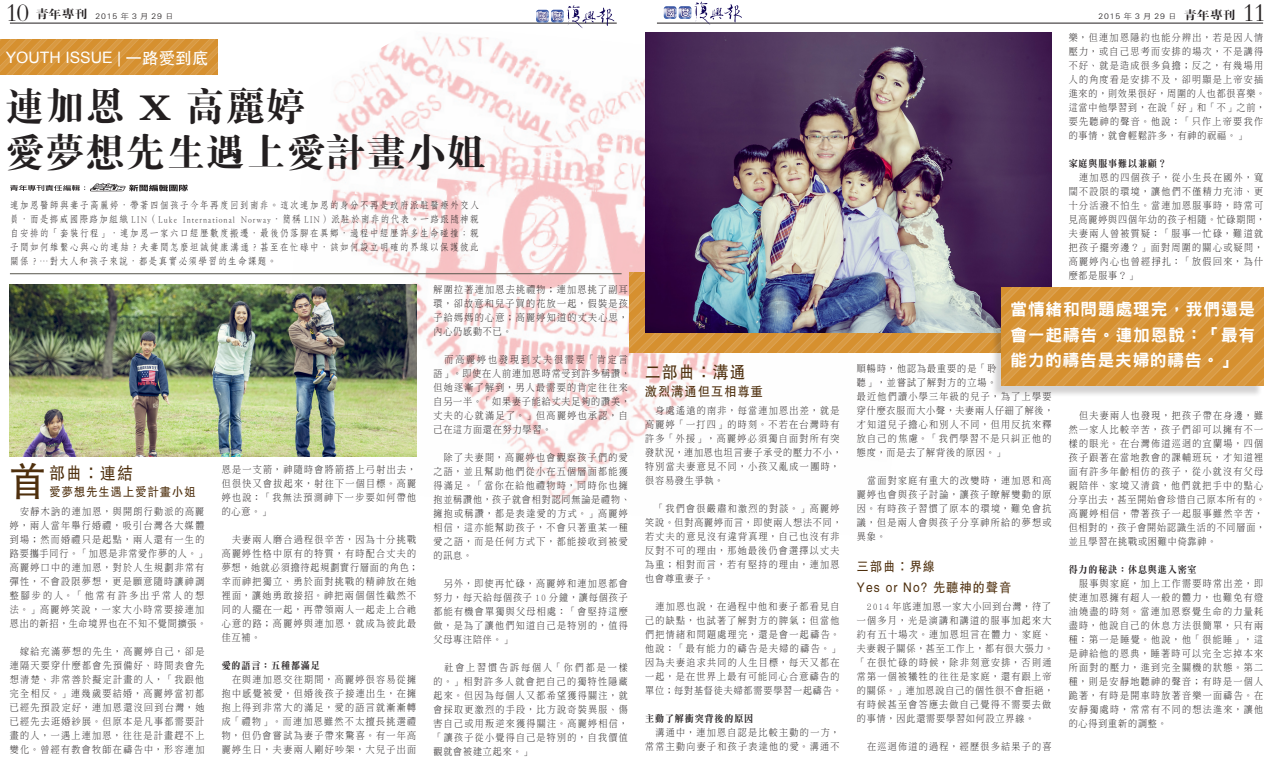
<style>
.page{position:relative;width:1273px;height:762px;background:#fff}
.page>*{position:absolute;margin:0;border:0;box-sizing:border-box;transform-origin:0 0}
.t1{font:39.73px "FZHTB B51 0";color:#4e2f0d;scale:.91 1}
.t2{font:39.38px/45.5px "FZDBSB B51 0";letter-spacing:.02em;color:#231f20}
.t3{font:26.25px "FZZKB B51 0";color:#231f20}
.t4{font:16.97px "FZHTB B51 0";letter-spacing:.1em;color:#4e2f0d;scale:.91 1}
.t5{font:16.62px/25.4px "DFN Hei W9 WIN BF";letter-spacing:.055em;color:#fff;text-align:justify}
.t6{font:15.75px "Arial";color:#fff}
.t7{font:13.21px/21px "FZHTB B51 0";letter-spacing:.1em;color:#4e2f0d;scale:.91 1}
.t8{font:12.25px "FZHTB B51 0";letter-spacing:.1em;color:#4e2f0d;scale:.91 1}
.t9{font:9.89px/14px "DF Ming Std W3";letter-spacing:.145em;color:#231f20;scale:.91 1}
.t10{font:9.89px/14px "DF Fang Song W4 WINP BF";letter-spacing:.105em;color:#231f20;text-align:justify;scale:.91 1}
.t11{font:9.89px "DF Ming Std W9";letter-spacing:.1em;color:#231f20;scale:.91 1}
.t12{font:7.88px "FZXH1 B B51 0";letter-spacing:.1em;color:#231f20;scale:1.1 1}
.s1{font-family:"FZDBSB B51 0";font-size:11.81px}
.s2{font-family:"FZHTB B51 0";font-size:16.62px}
</style>
<div class="page">
<hr style="left:10px;top:23px;width:606px;height:1px;background:#231f20">
<hr style="left:657px;top:23px;width:605px;height:1px;background:#231f20">
<svg style="left:663px;top:1px;width:79px;height:24px"></svg>
<svg style="left:536px;top:5px;width:78px;height:20px"></svg>
<img style="left:0;top:40px;width:217px;height:34px">
<img style="left:274px;top:25px;width:653px;height:479px">
<img style="left:629px;top:273px;width:362px;height:79px">
<img style="left:645px;top:32px;width:406px;height:300px">
<svg style="left:10px;top:183px;width:178px;height:8px"></svg>
<img style="left:10px;top:284px;width:406px;height:172px">
<div style="left:991px;top:290px;width:271px;height:108px;background:#231f20;opacity:.2"></div>
<img style="left:1001px;top:288px;width:261px;height:98px">
<hr style="left:10px;top:273px;width:611px;height:1px;background:#58574d">
<h3 class="t3" style="left:5px;top:-3px;width:25px">10</h3>
<p class="t12" style="left:35px;top:11px;width:127px"><span class="s1">青年專刊</span> 2015 年 3 月 29 日</p>
<p class="t12" style="left:1098px;top:12px;width:127px">2015 年 3 月 29 日 <span class="s1">青年專刊</span></p>
<h3 class="t3" style="left:1242px;top:-3px;width:25px">11</h3>
<h3 class="t6" style="left:6px;top:47px;width:204px">YOUTH ISSUE | <span class="s2">一路愛到底</span></h3>
<p class="t9" style="left:1068px;top:30px;width:217px">樂，但連加恩隱約也能分辨出，若是因人情壓力，或自己思考而安排的場次，不是講得不好、就是造成很多負擔；反之，有幾場用人的角度看是安排不及，卻明顯是上帝安插進來的，則效果很好，周圍的人也都很喜樂。這當中他學習到，在說「好」和「不」之前，要先聽神的聲音。他說：「只作上帝要我作的事情，就會輕鬆許多，有神的祝福。」</p>
<p class="t11" style="left:1068px;top:158px;width:109px">家庭與服事難以兼顧？</p>
<p class="t9" style="left:1068px;top:170px;width:217px">　連加恩的四個孩子，從小生長在國外，寬闊不設限的環境，讓他們不僅精力充沛、更十分活潑不怕生。當連加恩服事時，時常可見高麗婷與四個年幼的孩子相隨。忙碌期間，夫妻兩人曾被質疑：「服事一忙碌，難道就把孩子擺旁邊？」面對周圍的關心或疑問，高麗婷內心也曾經掙扎：「放假回來，為什麼都是服事？」</p>
<h2 class="t2" style="left:5px;top:85px;width:483px">連加恩 X 高麗婷<br>愛夢想先生遇上愛計畫小姐</h2>
<p class="t10" style="left:10px;top:198px;width:517px">連加恩醫師與妻子高麗婷，帶著四個孩子今年再度回到南非。這次連加恩的身分不再是政府派駐醫療外交人員，而是挪威國際路加組織 LIN（Luke International Norway，簡稱 LIN）派駐於南非的代表。一路跟隨神親自安排的「套裝行程」，連加恩一家六口經歷數度搬遷，最後仍落腳在異鄉，過程中經歷許多生命碰撞；親子間如何維繫心與心的連結？夫妻間怎麼坦誠健康溝通？甚至在忙碌中，該如何設立明確的界線以保護彼此關係？…對大人和孩子來說，都是真實必須學習的生命課題。</p>
<h1 class="t1" style="left:10px;top:453px;width:41px">首</h1>
<h3 class="t4" style="left:50px;top:460px;width:93px">部曲：連結</h3>
<p class="t8" style="left:50px;top:482px;width:162px">愛夢想先生遇上愛計畫小姐</p>
<p class="t9" style="left:10px;top:504px;width:217px">　安靜木訥的連加恩，與開朗行動派的高麗婷，兩人當年舉行婚禮，吸引台灣各大媒體到場；然而婚禮只是起點，兩人還有一生的路要攜手同行。「加恩是非常愛作夢的人。」高麗婷口中的連加恩，對於人生規劃非常有彈性，不會設限夢想，更是願意隨時讓神調整腳步的人。「他常有許多出乎常人的想法。」高麗婷笑說，一家大小時常要接連加恩出的新招，生命境界也在不知不覺間擴張。</p>
<p class="t9" style="left:10px;top:644px;width:215px;text-align:justify">　嫁給充滿夢想的先生，高麗婷自己，卻是連隔天要穿什麼都會先預備好、時間表會先想清楚、非常善於擬定計畫的人，「我跟他完全相反。」連幾歲要結婚，高麗婷當初都已經先預設定好，連加恩還沒回到台灣，她已經先去逛婚紗展。但原本是凡事都需要計畫的人，一遇上連加恩，往往是計畫趕不上變化。曾經有教會牧師在禱告中，形容連加</p>
<p class="t9" style="left:222px;top:462px;width:215px;text-align:justify">恩是一支箭，神隨時會將箭搭上弓射出去，但很快又會拔起來，射往下一個目標。高麗婷也說：「我無法預測神下一步要如何帶他的心意。」</p>
<p class="t9" style="left:222px;top:532px;width:217px">　夫妻兩人磨合過程很辛苦，因為十分挑戰高麗婷性格中原有的特質，有時配合丈夫的夢想，她就必須擔待起規劃實行層面的角色；幸而神把獨立、勇於面對挑戰的精神放在她裡面，讓她勇敢接招。神把兩個個性截然不同的人擺在一起，再帶領兩人一起走上合祂心意的路；高麗婷與連加恩，就成為彼此最佳互補。</p>
<p class="t11" style="left:222px;top:659px;width:109px">愛的語言：五種都滿足</p>
<p class="t9" style="left:222px;top:672px;width:215px;text-align:justify">　在與連加恩交往期間，高麗婷很容易從擁抱中感覺被愛，但婚後孩子接連出生，在擁抱上得到非常大的滿足，愛的語言就漸漸轉成「禮物」。而連加恩雖然不太擅長挑選禮物，但仍會嘗試為妻子帶來驚喜。有一年高麗婷生日，夫妻兩人剛好吵架，大兒子出面</p>
<p class="t9" style="left:433px;top:282px;width:215px;text-align:justify">解圍拉著連加恩去挑禮物；連加恩挑了副耳環，卻故意和兒子買的花放一起，假裝是孩子給媽媽的心意；高麗婷知道的丈夫心思，內心仍感動不已。</p>
<p class="t9" style="left:433px;top:352px;width:217px">　而高麗婷也發現到丈夫很需要「肯定言語」。即使在人前連加恩時常受到許多稱讚，但她逐漸了解到，男人最需要的肯定往往來自另一半。「如果妻子能給丈夫足夠的讚美，丈夫的心就滿足了。」但高麗婷也承認，自己在這方面還在努力學習。</p>
<p class="t9" style="left:433px;top:450px;width:217px">　除了夫妻間，高麗婷也會觀察孩子們的愛之語，並且幫助他們從小在五個層面都能獲得滿足。「當你在給他禮物時，同時你也擁抱並稱讚他，孩子就會相對認同無論是禮物、擁抱或稱讚，都是表達愛的方式。」高麗婷相信，這亦能幫助孩子，不會只著重某一種愛之語，而是任何方式下，都能接收到被愛的訊息。</p>
<p class="t9" style="left:433px;top:576px;width:215px;text-align:justify">　另外，即使再忙碌，高麗婷和連加恩都會努力，每天給每個孩子 10 分鐘，讓每個孩子都能有機會單獨與父母相處：「會堅持這麼做，是為了讓他們知道自己是特別的，值得父母專注陪伴。」</p>
<p class="t9" style="left:433px;top:660px;width:215px;text-align:justify">　社會上習慣告訴每個人「你們都是一樣的。」相對許多人就會把自己的獨特性隱藏起來。但因為每個人又都希望獲得關注，就會採取更激烈的手段，比方說奇裝異服、傷害自己或用叛逆來獲得關注。高麗婷相信，「讓孩子從小覺得自己是特別的，自我價值觀就會被建立起來。」</p>
<h3 class="t4" style="left:645px;top:360px;width:112px">二部曲：溝通</h3>
<h3 class="t7" style="left:645px;top:380px;width:131px">激烈溝通但互相尊重</h3>
<p class="t9" style="left:645px;top:403px;width:217px">　身處遙遠的南非，每當連加恩出差，就是高麗婷「一打四」的時刻。不若在台灣時有許多「外援」，高麗婷必須獨自面對所有突發狀況，連加恩也坦言妻子承受的壓力不小，特別當夫妻意見不同，小孩又亂成一團時，很容易發生爭執。</p>
<p class="t9" style="left:645px;top:501px;width:217px">　「我們會很嚴肅和激烈的對談。」高麗婷笑說。但對高麗婷而言，即使兩人想法不同，若丈夫的意見沒有違背真理，自己也沒有非反對不可的理由，那她最後仍會選擇以丈夫為重；相對而言，若有堅持的理由，連加恩也會尊重妻子。</p>
<p class="t9" style="left:645px;top:599px;width:217px">　連加恩也說，在過程中他和妻子都看見自己的缺點，也試著了解對方的脾氣；但當他們把情緒和問題處理完，還是會一起禱告。他說：「最有能力的禱告是夫婦的禱告。」因為夫妻追求共同的人生目標，每天又都在一起，是在世界上最有可能同心合意禱告的單位；每對基督徒夫婦都需要學習一起禱告。</p>
<p class="t11" style="left:645px;top:713px;width:120px">主動了解衝突背後的原因</p>
<p class="t9" style="left:645px;top:725px;width:215px">　溝通中，連加恩自認是比較主動的一方，常常主動向妻子和孩子表達他的愛。溝通不</p>
<h3 class="t5" style="left:1010px;top:296px;width:246px">當情緒和問題處理完，我們還是會一起禱告。連加恩說：「最有能力的禱告是夫婦的禱告。」</h3>
<p class="t9" style="left:857px;top:361px;width:217px">順暢時，他認為最重要的是「聆<br>聽」，並嘗試了解對方的立場。<br>最近他們讀小學三年級的兒子，為了上學要穿什麼衣服而大小聲，夫妻兩人仔細了解後，才知道兒子擔心和別人不同，但用反抗來釋放自己的焦慮。「我們學習不是只糾正他的態度，而是去了解背後的原因。」</p>
<p class="t9" style="left:857px;top:473px;width:215px;text-align:justify">　當面對家庭有重大的改變時，連加恩和高麗婷也會與孩子討論，讓孩子瞭解變動的原因。有時孩子習慣了原本的環境，難免會抗議，但是兩人會與孩子分享神所給的夢想或異象。</p>
<h3 class="t7" style="left:857px;top:555px;width:171px">三部曲：界線<br>Yes or No? 先聽神的聲音</h3>
<p class="t9" style="left:857px;top:599px;width:217px">　2014 年底連加恩一家大小回到台灣，待了一個多月，光是演講和講道的服事加起來大約有五十場次。連加恩坦言在體力、家庭、夫妻親子關係，甚至工作上，都有很大張力。「在很忙碌的時候，除非刻意安排，否則通常第一個被犧牲的往往是家庭，還有跟上帝的關係。」連加恩說自己的個性很不會拒絕，有時候甚至會答應去做自己覺得不需要去做的事情，因此還需要學習如何設立界線。</p>
<p class="t9" style="left:857px;top:739px;width:215px">　在巡迴佈道的過程，經歷很多結果子的喜</p>
<p class="t9" style="left:1068px;top:408px;width:217px">　但夫妻兩人也發現，把孩子帶在身邊，雖然一家人比較辛苦，孩子們卻可以擁有不一樣的眼光。在台灣佈道巡迴的宜蘭場，四個孩子跟著在當地教會的課輔班玩，才知道裡面有許多年齡相仿的孩子，從小就沒有父母親陪伴、家境又清貧，他們就把手中的點心分享出去，甚至開始會珍惜自己原本所有的。高麗婷相信，帶著孩子一起服事雖然辛苦，但相對的，孩子會開始認識生活的不同層面，並且學習在挑戰或困難中倚靠神。</p>
<p class="t11" style="left:1068px;top:564px;width:142px">得力的秘訣：休息與進入密室</p>
<p class="t9" style="left:1068px;top:576px;width:215px;text-align:justify">　服事與家庭，加上工作需要時常出差，即使連加恩擁有超人一般的體力，也難免有燈油燒盡的時刻。當連加恩察覺生命的力量耗盡時，他說自己的休息方法很簡單，只有兩種：第一是睡覺。他說，他「很能睡」，這是神給他的恩典，睡著時可以完全忘掉本來所面對的壓力，進到完全關機的狀態。第二種，則是安靜地聽神的聲音；有時是一個人跪著，有時是開車時放著音樂一面禱告。在安靜獨處時，常常有不同的想法進來，讓他的心得到重新的調整。</p>
</div>
